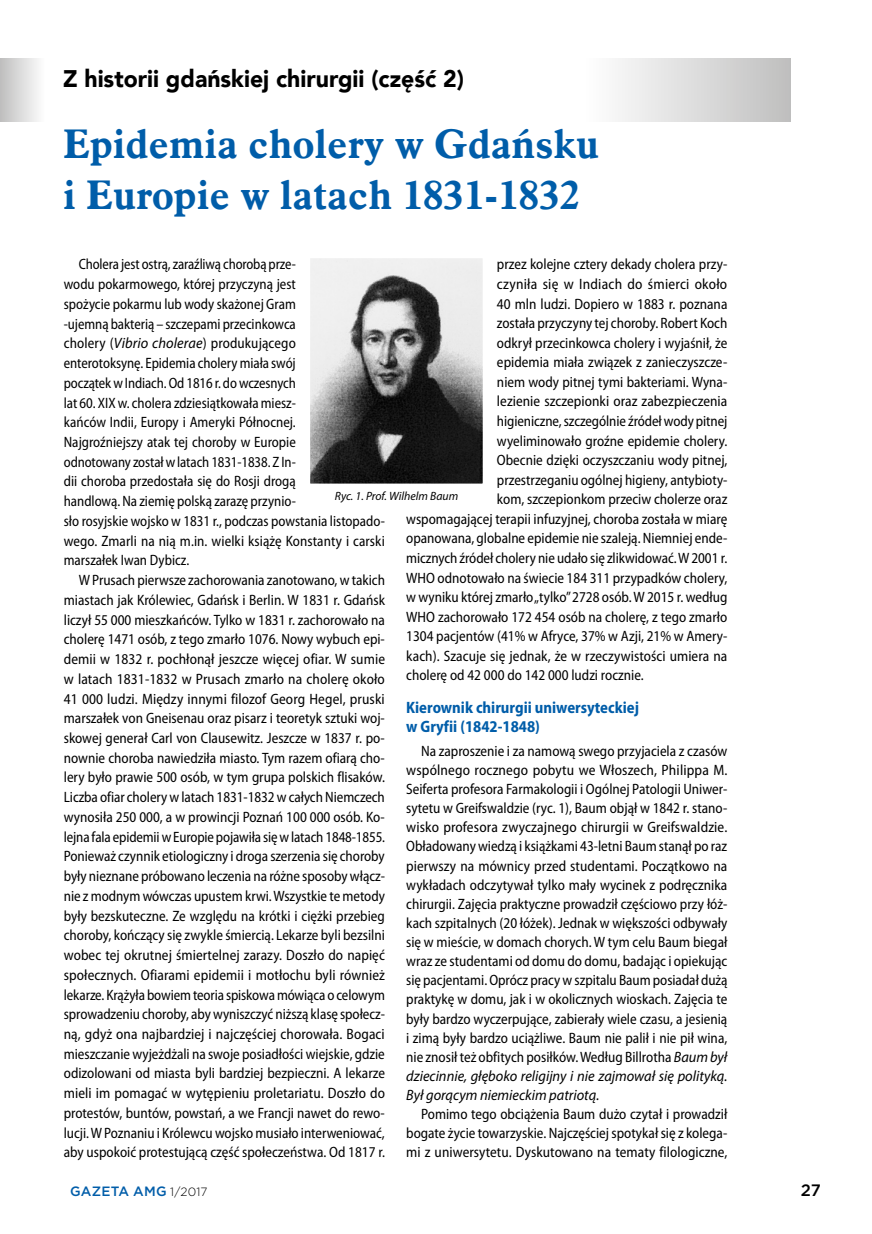
<style>
.page{position:relative;width:872px;height:1234px;background:#fff}
.page>*{position:absolute;margin:0;border:0;box-sizing:border-box;transform-origin:0 0}
.t1{font:700 40.5px/51px "Aldine 721 EU";letter-spacing:.005em;color:#005da9}
.t2{font:900 24px "Avenir";color:#000;scale:.96 1}
.t3{font:700 semi-condensed 16.5px/19.5px "Myriad Pro";color:#005da9;scale:.96 1}
.t4{font:500 16.5px "Gotham";color:#000}
.t5{font:semi-condensed 15px/19.6px "Myriad Pro";color:#000;text-align:justify;scale:.96 1}
.t6{font:semi-condensed 15px/19.6px "Myriad Pro";color:#000;scale:.93 1}
.t7{font:semi-condensed 15px "Myriad Pro";color:#000}
.t8{font:semi-condensed 15px "Myriad Pro";color:#000;scale:.95 1}
.t9{font:500 13.5px "Gotham";letter-spacing:.015em;color:#005da9}
.t10{font:italic 12px "Myriad Pro";color:#000}
.s1{font-style:italic;font-stretch:normal}
.s2{font-weight:300;font-size:12px;color:#000}
</style>
<div class="page">
<div style="left:0;top:58px;width:45px;height:63px;background:linear-gradient(to right,#bfbfbe,#fefefe)"></div>
<div style="left:585px;top:58px;width:205px;height:63px;background:linear-gradient(to right,#fff,#c0bfbf)"></div>
<img style="left:312px;top:260px;width:169px;height:222px">
<div style="left:309px;top:257px;width:175px;height:228px;border:2px solid #fff"></div>
<h2 class="t2" style="left:63px;top:58px;width:419px">Z historii gdańskiej chirurgii (część 2)</h2>
<h1 class="t1" style="left:63px;top:119px;width:537px">Epidemia cholery w Gdańsku i Europie w latach 1831-1832</h1>
<p class="t6" style="left:64px;top:254px;width:347px;text-indent:15px">Cholera jest ostrą, zaraźliwą chorobą prze-<br>wodu pokarmowego, której przyczyną jest<br>spożycie pokarmu lub wody skażonej Gram<br>-ujemną bakterią – szczepami przecinkowca<br>cholery (<span class="s1">Vibrio cholerae</span>) produkującego<br>enterotoksynę. Epidemia cholery miała swój<br>początek w Indiach. Od 1816 r. do wczesnych<br>lat 60. XIX w. cholera zdziesiątkowała miesz-<br>kańców Indii, Europy i Ameryki Północnej.<br>Najgroźniejszy atak tej choroby w Europie<br>odnotowany został w latach 1831-1838. Z In-<br>dii choroba przedostała się do Rosji drogą<br>handlową. Na ziemię polską zarazę przynio-<br>sło rosyjskie wojsko w 1831 r., podczas powstania listopado&shy;wego. Zmarli na nią m.in. wielki książę Konstanty i carski marszałek Iwan Dybicz.</p>
<p class="t5" style="left:64px;top:570px;width:336px;text-indent:15px">W Prusach pierwsze zachorowania zanotowano, w takich miastach jak Królewiec, Gdańsk i Berlin. W 1831 r. Gdańsk liczył 55 000 mieszkańców. Tylko w 1831 r. zachorowało na cholerę 1471 osób, z tego zmarło 1076. Nowy wybuch epi&shy;demii w 1832 r. pochłonął jeszcze więcej ofiar. W sumie w latach 1831-1832 w Prusach zmarło na cholerę około 41 000 ludzi. Między innymi filozof Georg Hegel, pruski marszałek von Gneisenau oraz pisarz i teoretyk sztuki woj&shy;skowej generał Carl von Clausewitz. Jeszcze w 1837 r. po&shy;nownie choroba nawiedziła miasto. Tym razem ofiarą cho&shy;lery było prawie 500 osób, w tym grupa polskich flisaków.<br>Liczba ofiar cholery w latach 1831-1832 w całych Niemczech wynosiła 250 000, a w prowincji Poznań 100 000 osób. Ko&shy;lejna fala epidemii w Europie pojawiła się w latach 1848-1855.<br>Ponieważ czynnik etiologiczny i droga szerzenia się choroby były nieznane próbowano leczenia na różne sposoby włącz&shy;nie z modnym wówczas upustem krwi. Wszystkie te metody były bezskuteczne. Ze względu na krótki i ciężki przebieg choroby, kończący się zwykle śmiercią. Lekarze byli bezsilni wobec tej okrutnej śmiertelnej zarazy. Doszło do napięć społecznych. Ofiarami epidemii i motłochu byli również lekarze. Krążyła bowiem teoria spiskowa mówiąca o celowym sprowadzeniu choroby, aby wyniszczyć niższą klasę społecz&shy;ną, gdyż ona najbardziej i najczęściej chorowała. Bogaci mieszczanie wyjeżdżali na swoje posiadłości wiejskie, gdzie odizolowani od miasta byli bardziej bezpieczni. A lekarze mieli im pomagać w wytępieniu proletariatu. Doszło do protestów, buntów, powstań, a we Francji nawet do rewo&shy;lucji. W Poznaniu i Królewcu wojsko musiało interweniować, aby uspokoić protestującą część społeczeństwa. Od 1817 r.</p>
<p class="t5" style="left:497px;top:254px;width:241px">przez kolejne cztery dekady cholera przy-</p>
<p class="t7" style="left:497px;top:275px;width:232px">czyniła się w Indiach do śmierci około</p>
<p class="t5" style="left:497px;top:293px;width:242px">40 mln ludzi. Dopiero w 1883 r. poznana</p>
<p class="t5" style="left:497px;top:313px;width:241px">została przyczyny tej choroby. Robert Koch</p>
<p class="t5" style="left:497px;top:332px;width:241px">odkrył przecinkowca cholery i wyjaśnił, że</p>
<p class="t5" style="left:497px;top:352px;width:241px">epidemia miała związek z zanieczyszcze-</p>
<p class="t5" style="left:497px;top:372px;width:241px">niem wody pitnej tymi bakteriami. Wyna-</p>
<p class="t7" style="left:497px;top:392px;width:232px">lezienie szczepionki oraz zabezpieczenia</p>
<p class="t8" style="left:497px;top:411px;width:244px">higieniczne, szczególnie źródeł wody pitnej</p>
<p class="t5" style="left:497px;top:430px;width:241px">wyeliminowało groźne epidemie cholery.</p>
<p class="t5" style="left:497px;top:450px;width:241px">Obecnie dzięki oczyszczaniu wody pitnej,</p>
<p class="t5" style="left:497px;top:469px;width:241px">przestrzeganiu ogólnej higieny, antybioty-</p>
<p class="t5" style="left:497px;top:489px;width:241px">kom, szczepionkom przeciw cholerze oraz</p>
<p class="t5" style="left:406px;top:508px;width:336px">wspomagającej terapii infuzyjnej, choroba została w miarę</p>
<p class="t5" style="left:406px;top:528px;width:336px">opanowana, globalne epidemie nie szaleją. Niemniej ende-</p>
<p class="t8" style="left:406px;top:548px;width:339px">micznych źródeł cholery nie udało się zlikwidować. W 2001 r.</p>
<p class="t5" style="left:406px;top:567px;width:336px">WHO odnotowało na świecie 184 311 przypadków cholery,</p>
<p class="t5" style="left:406px;top:587px;width:336px">w wyniku której zmarło „tylko” 2728 osób. W 2015 r. według</p>
<p class="t5" style="left:406px;top:606px;width:336px">WHO zachorowało 172 454 osób na cholerę, z tego zmarło</p>
<p class="t5" style="left:406px;top:626px;width:336px">1304 pacjentów (41% w Afryce, 37% w Azji, 21% w Amery-</p>
<p class="t7" style="left:406px;top:646px;width:322px">kach). Szacuje się jednak, że w rzeczywistości umiera na</p>
<p class="t5" style="left:406px;top:665px;width:249px">cholerę od 42 000 do 142 000 ludzi rocznie.</p>
<p class="t3" style="left:406px;top:697px;width:244px">Kierownik chirurgii uniwersyteckiej w Gryfii (1842-1848)</p>
<p class="t5" style="left:406px;top:740px;width:336px;line-height:19px;text-indent:15px">Na zaproszenie i za namową swego przyjaciela z czasów wspólnego rocznego pobytu we Włoszech, Philippa M.<br>Seiferta profesora Farmakologii i Ogólnej Patologii Uniwer&shy;sytetu w Greifswaldzie (ryc. 1), Baum objął w 1842 r. stano&shy;wisko profesora zwyczajnego chirurgii w Greifswaldzie.<br>Obładowany wiedzą i książkami 43-letni Baum stanął po raz pierwszy na mównicy przed studentami. Początkowo na wykładach odczytywał tylko mały wycinek z podręcznika chirurgii. Zajęcia praktyczne prowadził częściowo przy łóż&shy;kach szpitalnych (20 łóżek). Jednak w większości odbywały się w mieście, w domach chorych. W tym celu Baum biegał wraz ze studentami od domu do domu, badając i opiekując się pacjentami. Oprócz pracy w szpitalu Baum posiadał dużą praktykę w domu, jak i w okolicznych wioskach. Zajęcia te były bardzo wyczerpujące, zabierały wiele czasu, a jesienią i zimą były bardzo uciążliwe. Baum nie palił i nie pił wina, nie znosił też obfitych posiłków. Według Billrotha <span class="s1">Baum był dziecinnie, głęboko religijny i nie zajmował się polityką.<br>Był gorącym niemieckim patriotą.</span></p>
<p class="t5" style="left:406px;top:1104px;width:336px;line-height:19px;text-indent:15px">Pomimo tego obciążenia Baum dużo czytał i prowadził bogate życie towarzyskie. Najczęściej spotykał się z kolega&shy;mi z uniwersytetu. Dyskutowano na tematy filologiczne,</p>
<p class="t10" style="left:335px;top:488px;width:125px">Ryc. 1. Prof. Wilhelm Baum</p>
<p class="t9" style="left:70px;top:1182px;width:139px">GAZETA AMG <span class="s2">1/2017</span></p>
<p class="t4" style="left:801px;top:1179px;width:22px">27</p>
</div>
